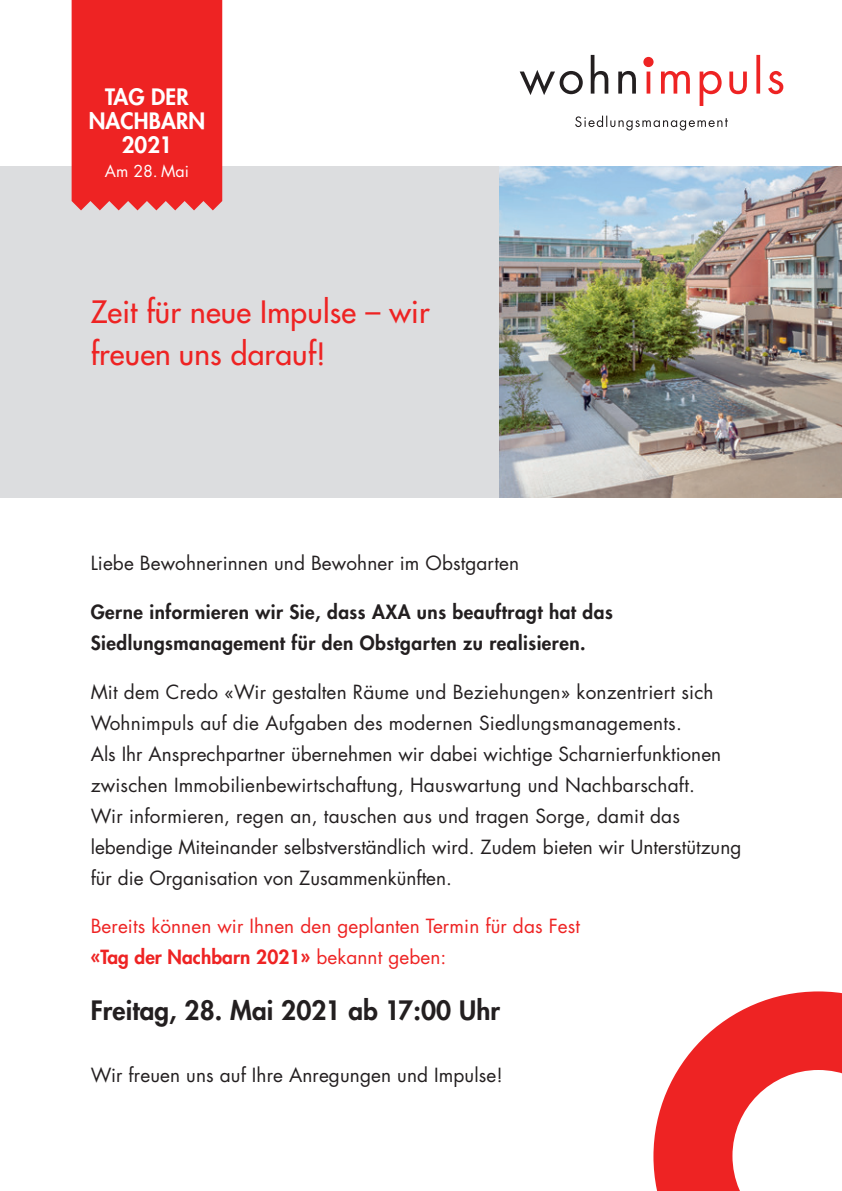
<style>
.page{position:relative;width:842px;height:1191px;background:#fff}
.page>*{position:absolute;margin:0;border:0;box-sizing:border-box;transform-origin:0 0}
.t1{font:500 30px/42px "Futura Std";letter-spacing:.005em;color:#ee2323}
.t2{font:800 26px "Futura Std";letter-spacing:.005em;color:#231f20}
.t3{font:800 22px/24px "Futura Std";letter-spacing:.005em;color:#fff;text-align:center}
.t4{font:19px/31px "Futura Std";letter-spacing:.005em;color:#231f20}
.t5{font:800 19px/31px "Futura Std";letter-spacing:.025em;color:#231f20}
.t6{font:19px/31.6px "Futura Std";letter-spacing:.005em;color:#ee2323}
.t7{font:16px "Futura Std";letter-spacing:.005em;color:#fff}
.s1{font-weight:800}
</style>
<div class="page">
<svg style="left:653px;top:991px;width:189px;height:200px"></svg>
<svg style="left:575px;top:116px;width:153px;height:14px"></svg>
<svg style="left:646px;top:55px;width:137px;height:51px"></svg>
<svg style="left:520px;top:55px;width:116px;height:40px"></svg>
<div style="left:643px;top:57px;width:11px;height:10px;background:#ee2323;border-radius:50%"></div>
<div style="left:0;top:166px;width:842px;height:331px;background:#dcdddf"></div>
<img style="left:499px;top:166px;width:343px;height:331px">
<div style="left:72px;top:0;width:150px;height:210px;background:#ee2323"></div>
<p class="t3" style="left:89px;top:84px;width:118px">TAG DER<br>NACHBARN<br>2021</p>
<p class="t7" style="left:105px;top:161px;width:86px">Am 28. Mai</p>
<h1 class="t1" style="left:91px;top:291px;width:340px">Zeit für neue Impulse – wir freuen uns darauf!</h1>
<p class="t4" style="left:91px;top:548px;width:430px">Liebe Bewohnerinnen und Bewohner im Obstgarten</p>
<p class="t5" style="left:91px;top:596px;width:524px">Gerne informieren wir Sie, dass AXA uns beauftragt hat das<br>Siedlungsmanagement für den Obstgarten zu realisieren.</p>
<p class="t4" style="left:91px;top:677px;width:652px">Mit dem Credo «Wir gestalten Räume und Beziehungen» konzentriert sich Wohnimpuls auf die Aufgaben des modernen Siedlungsmanagements.<br>Als Ihr Ansprechpartner übernehmen wir dabei wichtige Scharnierfunktionen zwischen Immobilienbewirtschaftung, Hauswartung und Nachbarschaft.<br>Wir informieren, regen an, tauschen aus und tragen Sorge, damit das lebendige Miteinander selbstverständlich wird. Zudem bieten wir Unterstützung für die Organisation von Zusammenkünften.</p>
<p class="t6" style="left:91px;top:910px;width:491px">Bereits können wir Ihnen den geplanten Termin für das Fest <span class="s1">«Tag der Nachbarn 2021»</span> bekannt geben:</p>
<h2 class="t2" style="left:91px;top:994px;width:411px">Freitag, 28. Mai 2021 ab 17:00 Uhr</h2>
<p class="t4" style="left:91px;top:1059px;width:414px">Wir freuen uns auf Ihre Anregungen und Impulse!</p>
</div>
